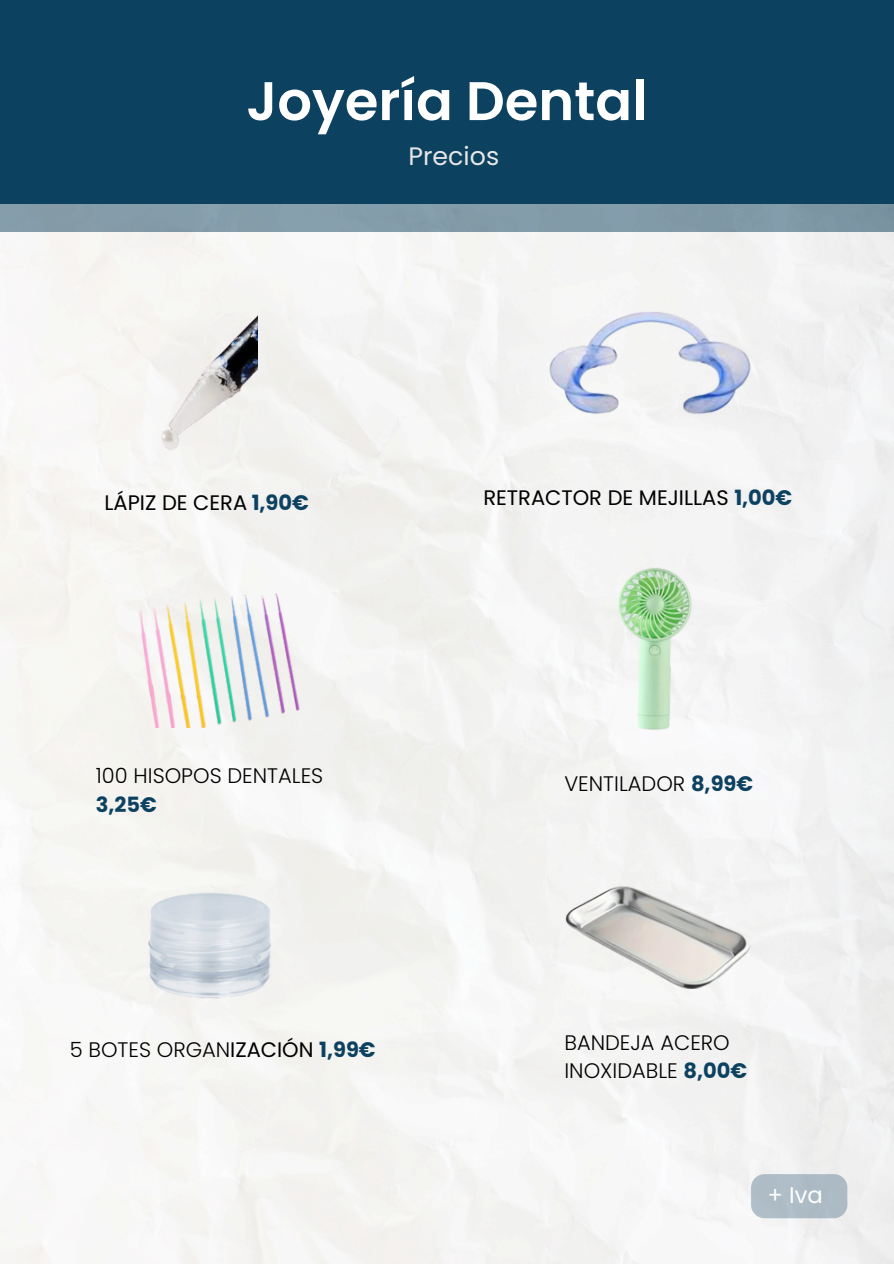
<style>
.page{position:relative;width:894px;height:1264px;background:#fff}
.page>*{position:absolute;margin:0;border:0;box-sizing:border-box;transform-origin:0 0}
.t1{font:600 54.3px "Poppins";color:#fff}
.t2{font:25.2px "Poppins";color:#e7e7e7}
.t3{font:22.65px "Poppins";color:#fff}
.t4{font:300 21px/29.2px "Poppins";color:#000}
.t5{font:21px "Poppins";color:#000}
.s1{font-weight:700;color:#0c4160}
.s2{font-weight:400}
</style>
<div class="page">
<div style="left:0;top:0;width:893px;height:232px;background:#0c4160"></div>
<div style="left:0;top:204px;width:892px;height:1059px;background:#f4f4f3"></div>
<img style="left:570px;top:545px;width:174px;height:207px">
<img style="left:517px;top:271px;width:260px;height:179px">
<img style="left:549px;top:876px;width:227px;height:112px">
<img style="left:106px;top:853px;width:203px;height:177px">
<img style="left:158px;top:287px;width:100px;height:183px">
<img style="left:118px;top:586px;width:202px;height:141px">
<div style="left:750px;top:1174px;width:97px;height:44px;background:#aebcc6"></div>
<p class="t1" style="left:246px;top:63px;width:402px">Joyería Dental</p>
<p class="t2" style="left:408px;top:139px;width:92px">Precios</p>
<h2 class="t5" style="left:104px;top:488px;width:206px">LÁPIZ DE CERA <span class="s1">1,90€</span></h2>
<p class="t4" style="left:96px;top:760px;width:229px">100 HISOPOS DENTALES<br><span class="s1">3,25€</span></p>
<h3 class="t5" style="left:483px;top:483px;width:310px">RETRACTOR DE MEJILLAS <span class="s1">1,00€</span></h3>
<h1 class="t4" style="left:564px;top:769px;width:190px">VENTILADOR <span class="s1">8,99€</span></h1>
<h3 class="t4" style="left:70px;top:1034px;width:307px">5 BOTES ORGAN<span class="s2">IZACIÓN</span> <span class="s1">1,99€</span></h3>
<p class="t4" style="left:564px;top:1028px;width:184px;line-height:28.2px">BANDEJA ACERO<br>INOXIDABLE <span class="s1">8,00€</span></p>
<h3 class="t3" style="left:767px;top:1179px;width:57px">+ Iva</h3>
</div>
